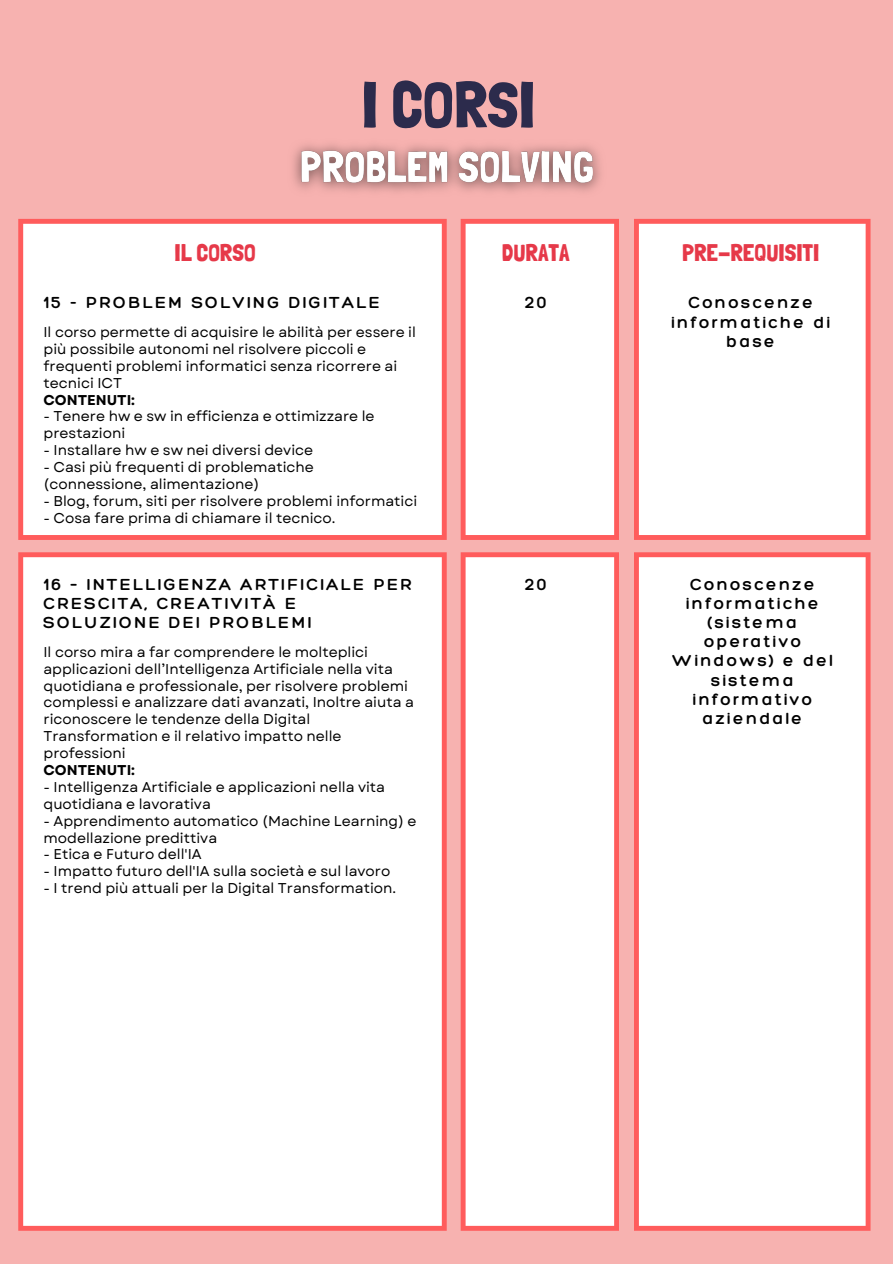
<style>
.page{position:relative;width:893px;height:1264px;background:#fff}
.page>*{position:absolute;margin:0;border:0;box-sizing:border-box;transform-origin:0 0}
.t1{font:64.5px "Londrina Solid";color:#2c2b4c}
.t2{font:24px "Londrina Solid";color:#e63949}
.t3{font:300 17.4px/19.2px "Hero";letter-spacing:.13em;color:#000;text-align:center}
.t4{font:14.25px/16.8px "Garet";color:#000}
.t5{font:700 14.25px "Garet";color:#000}
</style>
<div class="page">
<div style="left:0;top:0;width:892px;height:1263px;background:#f7b2b0"></div>
<div style="left:18px;top:219px;width:428px;height:321px;background:#fff"></div>
<svg style="left:634px;top:219px;width:236px;height:321px;background:#fef3f3"></svg>
<svg style="left:460px;top:219px;width:159px;height:321px;background:#fef2f2"></svg>
<img style="left:293px;top:144px;width:308px;height:48px">
<div style="left:18px;top:552px;width:428px;height:678px;background:#fff"></div>
<div style="left:634px;top:552px;width:236px;height:678px;background:#fff"></div>
<svg style="left:460px;top:552px;width:159px;height:678px;background:#fef2f2"></svg>
<p class="t1" style="left:361px;top:66px;width:175px">I CORSI</p>
<p class="t2" style="left:174px;top:239px;width:83px">IL CORSO</p>
<p class="t2" style="left:502px;top:239px;width:69px">DURATA</p>
<p class="t2" style="left:682px;top:239px;width:139px">PRE-REQUISITI</p>
<p class="t3" style="left:525px;top:293px;width:23px">20</p>
<p class="t3" style="left:671px;top:293px;width:160px">Conoscenze informatiche di base</p>
<p class="t3" style="left:43px;top:293px;width:338px">15 - PROBLEM SOLVING DIGITALE</p>
<p class="t4" style="left:43px;top:324px;width:374px">Il corso permette di acquisire le abilità per essere il più possibile autonomi nel risolvere piccoli e frequenti problemi informatici senza ricorrere ai tecnici ICT</p>
<p class="t5" style="left:43px;top:389px;width:93px">CONTENUTI:</p>
<p class="t4" style="left:43px;top:408px;width:332px">- Tenere hw e sw in efficienza e ottimizzare le prestazioni</p>
<p class="t4" style="left:43px;top:442px;width:271px">- Installare hw e sw nei diversi device</p>
<p class="t4" style="left:43px;top:459px;width:272px">- Casi più frequenti di problematiche (connessione, alimentazione)</p>
<p class="t4" style="left:43px;top:492px;width:375px">- Blog, forum, siti per risolvere problemi informatici</p>
<p class="t4" style="left:43px;top:509px;width:293px">- Cosa fare prima di chiamare il tecnico.</p>
<p class="t3" style="left:43px;top:574px;width:370px;text-align:left">16 – INTELLIGENZA ARTIFICIALE PER<br>CRESCITA, CREATIVITÀ E<br>SOLUZIONE DEI PROBLEMI</p>
<p class="t3" style="left:525px;top:574px;width:23px">20</p>
<p class="t3" style="left:672px;top:574px;width:162px">Conoscenze informatiche (sistema operativo<br>Windows) e del sistema informativo aziendale</p>
<p class="t4" style="left:43px;top:643px;width:372px">Il corso mira a far comprendere le molteplici applicazioni dell’Intelligenza Artificiale nella vita quotidiana e professionale, per risolvere problemi complessi e analizzare dati avanzati, Inoltre aiuta a riconoscere le tendenze della Digital Transformation e il relativo impatto nelle professioni</p>
<p class="t5" style="left:43px;top:759px;width:93px">CONTENUTI:</p>
<p class="t4" style="left:43px;top:778px;width:343px">- Intelligenza Artificiale e applicazioni nella vita quotidiana e lavorativa</p>
<p class="t4" style="left:43px;top:812px;width:374px">- Apprendimento automatico (Machine Learning) e modellazione predittiva</p>
<p class="t4" style="left:43px;top:846px;width:160px">- Etica e Futuro dell'IA</p>
<p class="t4" style="left:43px;top:863px;width:348px">- Impatto futuro dell'IA sulla società e sul lavoro</p>
<p class="t4" style="left:43px;top:879px;width:354px">- I trend più attuali per la Digital Transformation.</p>
</div>
